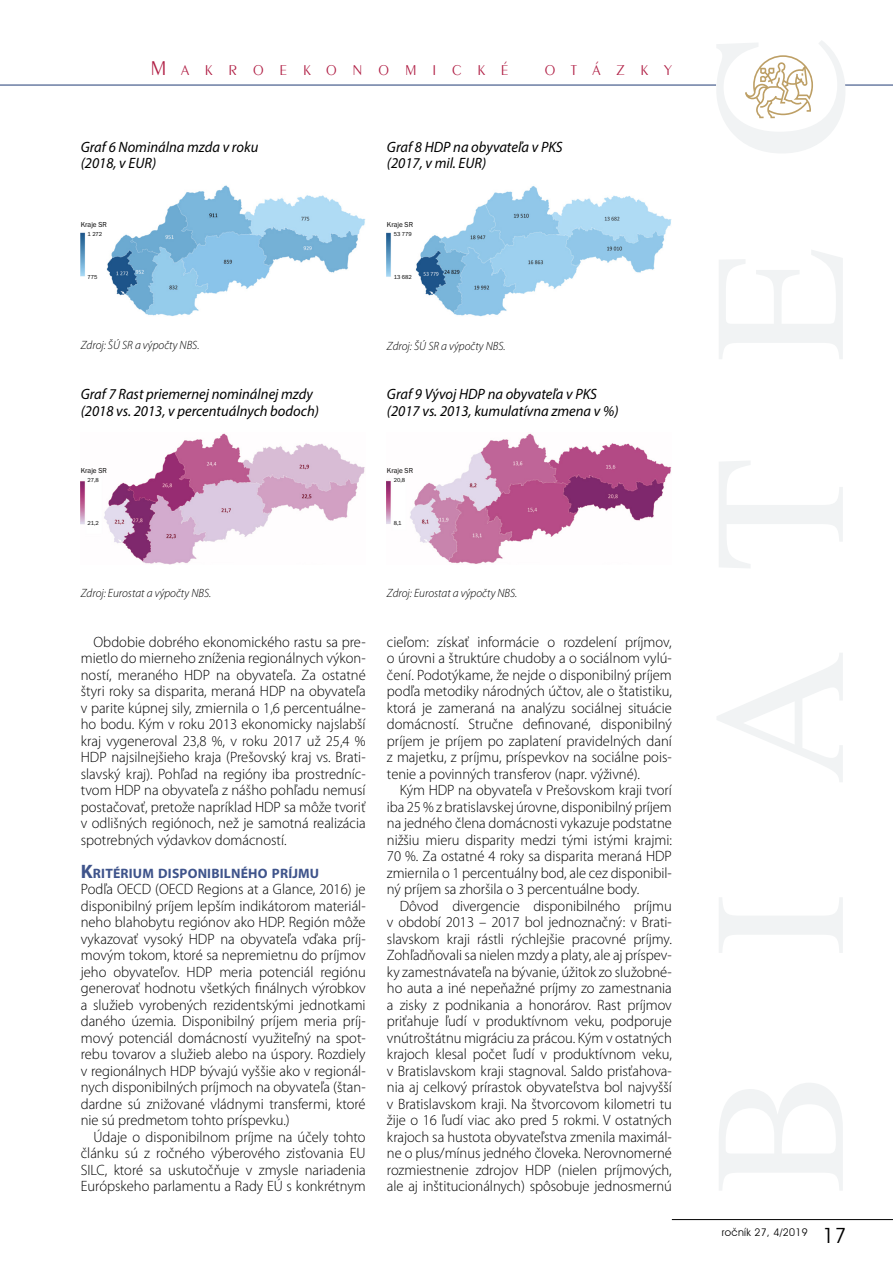
<style>
.page{position:relative;width:893px;height:1263px;background:#fff}
.page>*{position:absolute;margin:0;border:0;box-sizing:border-box;transform-origin:0 0}
.t1{font:300 15px/16.5px "Myriad Pro";color:#000;text-align:justify}
.t2{font:italic 15px/16.5px "Myriad Pro";color:#000}
.t3{font:15px "Exotc 350 Lt BTCE Light";letter-spacing:1.06em;color:#b01e44}
.t4{font:700 13.65px "Myriad Pro";letter-spacing:.015em;color:#3f548b}
.t5{font:italic 300 12px "Myriad Pro";color:#000}
.t6{font:10.5px "Avant Garde IT Cby BT";letter-spacing:.03em;color:#000}
.t7{font:7.5px "Franklin Got Itc TEE";color:#000;scale:.95 1}
.t8{font:6px "Franklin Got Itc TEE";color:#000;scale:.95 1}
.s1{font-size:21px}
.s2{font-size:19.5px}
</style>
<div class="page">
<hr style="left:0;top:85px;width:893px;height:1px;background:#213c76">
<hr style="left:672px;top:1219px;width:221px;height:1px;background:#000">
<div style="left:716px;top:55px;width:128px;height:60px;background:#fff;border-radius:50%"></div>
<svg style="left:745px;top:55px;width:68px;height:63px"></svg>
<img style="left:81px;top:185px;width:285px;height:131px">
<img style="left:81px;top:433px;width:284px;height:131px">
<img style="left:387px;top:186px;width:285px;height:131px">
<img style="left:387px;top:433px;width:285px;height:131px">
<p class="t3" style="left:150px;top:60px;width:360px"><span class="s1">M</span>AKROEKONOM ICKÉ</p>
<p class="t3" style="left:545px;top:60px;width:129px">OTÁZKY</p>
<p class="t2" style="left:81px;top:138px;width:179px">Graf 6 Nominálna mzda v roku (2018, v EUR)</p>
<p class="t2" style="left:387px;top:138px;width:177px">Graf 8 HDP na obyvateľa v PKS (2017, v mil. EUR)</p>
<p class="t7" style="left:81px;top:220px;width:29px">Kraje SR</p>
<p class="t8" style="left:88px;top:230px;width:17px">1 272</p>
<p class="t8" style="left:88px;top:273px;width:12px">775</p>
<p class="t7" style="left:387px;top:220px;width:29px">Kraje SR</p>
<p class="t8" style="left:394px;top:230px;width:20px">53 779</p>
<p class="t8" style="left:394px;top:273px;width:21px">13 682</p>
<p class="t5" style="left:81px;top:339px;width:120px">Zdroj: ŠÚ SR a výpočty NBS.</p>
<p class="t5" style="left:387px;top:339px;width:120px">Zdroj: ŠÚ SR a výpočty NBS.</p>
<p class="t2" style="left:81px;top:386px;width:240px">Graf 7 Rast priemernej nominálnej mzdy (2018 vs. 2013, v percentuálnych bodoch)</p>
<p class="t2" style="left:387px;top:386px;width:233px">Graf 9 Vývoj HDP na obyvateľa v PKS (2017 vs. 2013, kumulatívna zmena v %)</p>
<p class="t7" style="left:81px;top:467px;width:29px">Kraje SR</p>
<p class="t8" style="left:88px;top:477px;width:13px">27,8</p>
<p class="t8" style="left:88px;top:520px;width:13px">21,2</p>
<p class="t7" style="left:387px;top:467px;width:29px">Kraje SR</p>
<p class="t8" style="left:394px;top:477px;width:14px">20,8</p>
<p class="t8" style="left:394px;top:520px;width:10px">8,1</p>
<p class="t5" style="left:81px;top:587px;width:132px">Zdroj: Eurostat a výpočty NBS.</p>
<p class="t1" style="left:81px;top:634px;width:286px;text-indent:13px">Obdobie dobrého ekonomického rastu sa pre&shy;mietlo do mierneho zníženia regionálnych výkon&shy;ností, meraného HDP na obyvateľa. Za ostatné štyri roky sa disparita, meraná HDP na obyvateľa v parite kúpnej sily, zmiernila o 1,6 percentuálne&shy;ho bodu. Kým v roku 2013 ekonomicky najslabší kraj vygeneroval 23,8 %, v roku 2017 už 25,4 % HDP najsilnejšieho kraja (Prešovský kraj vs. Brati&shy;slavský kraj). Pohľad na regióny iba prostredníc&shy;tvom HDP na obyvateľa z nášho pohľadu nemusí postačovať, pretože napríklad HDP sa môže tvoriť v odlišných regiónoch, než je samotná realizácia spotrebných výdavkov domácností.</p>
<p class="t4" style="left:81px;top:864px;width:240px"><span class="s2">K</span>RITÉRIUM DISPONIBILNÉHO PRÍJMU</p>
<p class="t1" style="left:81px;top:881px;width:286px">Podľa OECD (OECD Regions at a Glance, 2016) je disponibilný príjem lepším indikátorom materiál&shy;neho blahobytu regiónov ako HDP. Región môže vykazovať vysoký HDP na obyvateľa vďaka príj&shy;movým tokom, ktoré sa nepremietnu do príjmov jeho obyvateľov. HDP meria potenciál regiónu generovať hodnotu všetkých finálnych výrobkov a služieb vyrobených rezidentskými jednotkami daného územia. Disponibilný príjem meria príj&shy;mový potenciál domácností využiteľný na spot&shy;rebu tovarov a služieb alebo na úspory. Rozdiely v regionálnych HDP bývajú vyššie ako v regionál&shy;nych disponibilných príjmoch na obyvateľa (štan&shy;dardne sú znižované vládnymi transfermi, ktoré nie sú predmetom tohto príspevku.)</p>
<p class="t1" style="left:81px;top:1129px;width:286px;text-indent:13px">Údaje o disponibilnom príjme na účely tohto článku sú z ročného výberového zisťovania EU SILC, ktoré sa uskutočňuje v zmysle nariadenia Európskeho parlamentu a Rady EÚ s konkrétnym</p>
<p class="t5" style="left:387px;top:587px;width:132px">Zdroj: Eurostat a výpočty NBS.</p>
<p class="t1" style="left:387px;top:634px;width:286px">cieľom: získať informácie o rozdelení príjmov, o úrovni a štruktúre chudoby a o sociálnom vylú&shy;čení. Podotýkame, že nejde o disponibilný príjem podľa metodiky národných účtov, ale o štatistiku, ktorá je zameraná na analýzu sociálnej situácie domácností. Stručne definované, disponibilný príjem je príjem po zaplatení pravidelných daní z majetku, z príjmu, príspevkov na sociálne pois&shy;tenie a povinných transferov (napr. výživné).</p>
<p class="t1" style="left:387px;top:782px;width:286px;text-indent:13px">Kým HDP na obyvateľa v Prešovskom kraji tvorí iba 25 % z bratislavskej úrovne, disponibilný príjem na jedného člena domácnosti vykazuje podstatne nižšiu mieru disparity medzi tými istými krajmi:<br>70 %. Za ostatné 4 roky sa disparita meraná HDP zmiernila o 1 percentuálny bod, ale cez disponibil&shy;ný príjem sa zhoršila o 3 percentuálne body.</p>
<p class="t1" style="left:387px;top:898px;width:286px;text-indent:13px">Dôvod divergencie disponibilného príjmu v období 2013 – 2017 bol jednoznačný: v Brati&shy;slavskom kraji rástli rýchlejšie pracovné príjmy.<br>Zohľadňovali sa nielen mzdy a platy, ale aj príspev&shy;ky zamestnávateľa na bývanie, úžitok zo služobné&shy;ho auta a iné nepeňažné príjmy zo zamestnania a zisky z podnikania a honorárov. Rast príjmov priťahuje ľudí v produktívnom veku, podporuje vnútroštátnu migráciu za prácou. Kým v ostatných krajoch klesal počet ľudí v produktívnom veku, v Bratislavskom kraji stagnoval. Saldo prisťahova&shy;nia aj celkový prírastok obyvateľstva bol najvyšší v Bratislavskom kraji. Na štvorcovom kilometri tu žije o 16 ľudí viac ako pred 5 rokmi. V ostatných krajoch sa hustota obyvateľstva zmenila maximál&shy;ne o plus/mínus jedného človeka. Nerovnomerné rozmiestnenie zdrojov HDP (nielen príjmových, ale aj inštitucionálnych) spôsobuje jednosmernú</p>
<p class="t6" style="left:722px;top:1226px;width:126px">ročník 27, 4/2019 <span class="s1">17</span></p>
</div>
